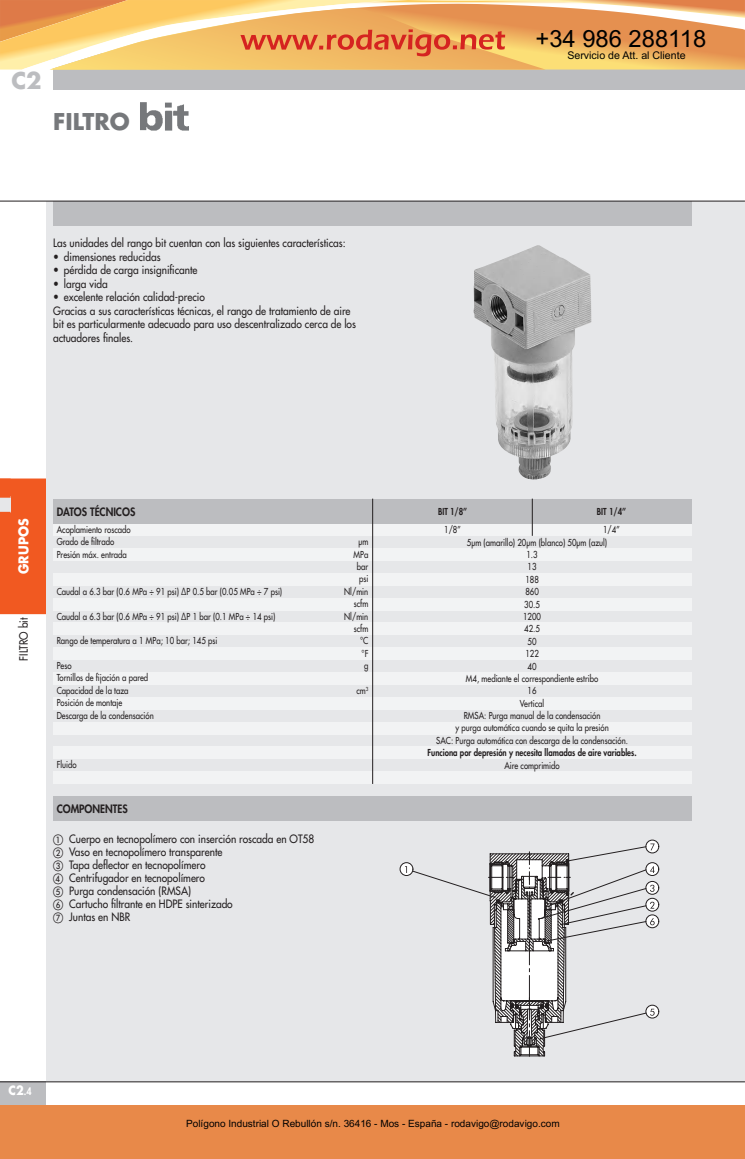
<style>
.page{position:relative;width:745px;height:1159px;background:#fff}
.page>*{position:absolute;margin:0;border:0;box-sizing:border-box;transform-origin:0 0}
.t1{font:23.75px "Arial";color:#000}
.t2{font:700 22.5px "Futura Std";color:#76787b}
.t3{font:700 22.5px "Futura Std";color:#bcbdc0}
.t4{font:700 13.12px "Futura Std";color:#fff;scale:.95 1}
.t5{font:700 12.5px "Futura Std";color:#fff;scale:.9 1}
.t6{font:500 11.25px/13px "Futura Std";color:#231f20;scale:.9 1}
.t7{font:800 11.25px "Futura Std";color:#231f20;scale:.9 1}
.t8{font:10.62px "Arial";color:#000}
.t9{font:10px "Arial";color:#000}
.t10{font:500 9.38px/12.4px "Futura Std";color:#231f20;scale:.83 1}
.t11{font:800 9.38px "Futura Std";color:#231f20;scale:.83 1}
.s1{font-family:"European Pi One";font-weight:400}
.s2{font-weight:800;font-size:10px}
</style>
<div class="page">
<div style="left:0;top:1081px;width:46px;height:25px;background:#bcbdc0"></div>
<div style="left:53px;top:54px;width:691px;height:35px;background:#bcbdc0"></div>
<div style="left:0;top:478px;width:46px;height:137px;background:#f15921"></div>
<hr style="left:0;top:614px;width:46px;height:2px;background:#fff">
<div style="left:0;top:496px;width:11px;height:17px;background:#e6e7e9"></div>
<svg style="left:0;top:496px;width:11px;height:2px"></svg>
<div style="left:46px;top:201px;width:698px;height:880px;background:#e6e7e9"></div>
<div style="left:53px;top:201px;width:638px;height:25px;background:#bcbdc0"></div>
<hr style="left:0;top:201px;width:744px;height:1px;background:#231f20">
<hr style="left:0;top:1081px;width:744px;height:1px;background:#231f20">
<img style="left:140px;top:102px;width:49px;height:29px">
<img style="left:473px;top:245px;width:118px;height:235px">
<svg style="left:399px;top:840px;width:259px;height:178px"></svg>
<svg style="left:404px;top:843px;width:250px;height:214px"></svg>
<div style="left:53px;top:796px;width:638px;height:25px;background:#bcbdc0"></div>
<div style="left:53px;top:523px;width:638px;height:13px;background:#f2f3f4"></div>
<div style="left:53px;top:548px;width:638px;height:12px;background:#f2f3f4"></div>
<div style="left:53px;top:573px;width:638px;height:12px;background:#f2f3f4"></div>
<div style="left:53px;top:598px;width:638px;height:12px;background:#f2f3f4"></div>
<div style="left:53px;top:623px;width:638px;height:12px;background:#f2f3f4"></div>
<div style="left:53px;top:647px;width:638px;height:13px;background:#f2f3f4"></div>
<div style="left:53px;top:672px;width:638px;height:13px;background:#f2f3f4"></div>
<div style="left:53px;top:697px;width:638px;height:12px;background:#f2f3f4"></div>
<div style="left:53px;top:722px;width:638px;height:12px;background:#f2f3f4"></div>
<div style="left:53px;top:747px;width:638px;height:12px;background:#f2f3f4"></div>
<div style="left:53px;top:771px;width:638px;height:13px;background:#f2f3f4"></div>
<div style="left:53px;top:498px;width:638px;height:25px;background:#bcbdc0"></div>
<hr style="left:372px;top:498px;width:1px;height:286px;background:#231f20">
<hr style="left:531px;top:498px;width:1px;height:38px;background:#231f20">
<div style="left:0;top:1105px;width:744px;height:54px;background:#e88949"></div>
<svg style="left:0;top:0;width:744px;height:70px;background:#f0b56e"></svg>
<h2 class="t3" style="left:11px;top:66px;width:32px">C2</h2>
<h2 class="t2" style="left:53px;top:107px;width:78px">FILTRO</h2>
<p class="t6" style="left:53px;top:237px;width:326px">Las unidades del rango bit cuentan con las siguientes características:</p>
<p class="t6" style="left:53px;top:250px;width:121px">• dimensiones reducidas</p>
<p class="t6" style="left:53px;top:264px;width:162px">• pérdida de carga insignificante</p>
<p class="t6" style="left:53px;top:277px;width:62px">• larga vida</p>
<p class="t6" style="left:53px;top:290px;width:338px;line-height:13.5px">• excelente relación calidad-precio<br>Gracias a sus características técnicas, el rango de tratamiento de aire bit es particularmente adecuado para uso descentralizado cerca de los actuadores finales.</p>
<h1 class="t1" style="left:535px;top:22px;width:172px">+34 986 288118</h1>
<p class="t8" style="left:567px;top:48px;width:120px">Servicio de Att. al Cliente</p>
<h3 class="t4" style="left:15px;top:574px;width:60px;rotate:-90deg">GRUPOS</h3>
<p class="t6" style="left:17px;top:660px;width:49px;rotate:-90deg">FILTRO bit</p>
<p class="t7" style="left:57px;top:504px;width:89px">DATOS TÉCNICOS</p>
<p class="t10" style="left:57px;top:523px;width:90px">Acoplamiento roscado<br>Grado de filtrado</p>
<p class="t10" style="left:358px;top:536px;width:13px">μm</p>
<p class="t10" style="left:57px;top:548px;width:86px">Presión máx. entrada</p>
<p class="t10" style="left:353px;top:548px;width:19px;text-align:center">MPa bar psi</p>
<p class="t10" style="left:57px;top:585px;width:273px">Caudal a 6.3 bar (0.6 MPa ÷ 91 psi) ∆P 0.5 bar (0.05 MPa ÷ 7 psi)</p>
<p class="t10" style="left:344px;top:585px;width:31px;text-align:right">Nl/min scfm</p>
<p class="t10" style="left:57px;top:610px;width:265px">Caudal a 6.3 bar (0.6 MPa ÷ 91 psi) ∆P 1 bar (0.1 MPa ÷ 14 psi)</p>
<p class="t10" style="left:344px;top:610px;width:31px;text-align:right">Nl/min scfm</p>
<p class="t10" style="left:57px;top:635px;width:195px">Rango de temperatura a 1 MPa; 10 bar; 145 psi</p>
<p class="t10" style="left:360px;top:635px;width:11px">°C °F</p>
<p class="t10" style="left:57px;top:659px;width:19px">Peso</p>
<p class="t10" style="left:364px;top:659px;width:7px">g</p>
<p class="t10" style="left:57px;top:672px;width:112px">Tornillos de fijación a pared<br>Capacidad de la taza</p>
<p class="t10" style="left:356px;top:684px;width:16px">cm<sup>3</sup></p>
<p class="t10" style="left:57px;top:696px;width:118px">Posición de montaje<br>Descarga de la condensación</p>
<p class="t10" style="left:57px;top:758px;width:25px">Fluido</p>
<p class="t7" style="left:57px;top:802px;width:80px">COMPONENTES</p>
<p class="t6" style="left:53px;top:832px;width:291px"><span class="s1">A</span> Cuerpo en tecnopolímero con inserción roscada en OT58<br><span class="s1">B</span> Vaso en tecnopolímero transparente<br><span class="s1">C</span> Tapa deflector en tecnopolímero<br><span class="s1">D</span> Centrifugador en tecnopolímero<br><span class="s1">E</span> Purga condensación (RMSA)<br><span class="s1">F</span> Cartucho filtrante en HDPE sinterizado<br><span class="s1">G</span> Juntas en NBR</p>
<p class="t11" style="left:438px;top:506px;width:36px">BIT 1/8’’</p>
<p class="t11" style="left:596px;top:506px;width:36px">BIT 1/4’’</p>
<p class="t10" style="left:444px;top:524px;width:22px">1/8’’</p>
<p class="t10" style="left:602px;top:524px;width:22px">1/4’’</p>
<p class="t10" style="left:466px;top:536px;width:170px">5μm (amarillo) 20μm (blanco) 50μm (azul)</p>
<p class="t10" style="left:526px;top:548px;width:15px">1.3</p>
<p class="t10" style="left:527px;top:561px;width:12px">13</p>
<p class="t10" style="left:525px;top:573px;width:18px">188</p>
<p class="t10" style="left:525px;top:585px;width:18px">860</p>
<p class="t10" style="left:524px;top:598px;width:20px">30.5</p>
<p class="t10" style="left:523px;top:610px;width:23px">1200</p>
<p class="t10" style="left:524px;top:623px;width:20px">42.5</p>
<p class="t10" style="left:527px;top:635px;width:12px">50</p>
<p class="t10" style="left:525px;top:647px;width:18px">122</p>
<p class="t10" style="left:527px;top:660px;width:12px">40</p>
<p class="t10" style="left:465px;top:672px;width:161px">M4, mediante el correspondiente estribo</p>
<p class="t10" style="left:527px;top:684px;width:12px">16</p>
<p class="t10" style="left:519px;top:697px;width:31px">Vertical</p>
<p class="t10" style="left:463px;top:709px;width:166px">RMSA: Purga manual de la condensación</p>
<p class="t10" style="left:455px;top:722px;width:186px">y purga automática cuando se quita la presión</p>
<p class="t10" style="left:436px;top:734px;width:232px">SAC: Purga automática con descarga de la condensación.</p>
<p class="t11" style="left:427px;top:747px;width:253px">Funciona por depresión y necesita llamadas de aire variables.</p>
<p class="t10" style="left:504px;top:759px;width:68px">Aire comprimido</p>
<h3 class="t5" style="left:9px;top:1082px;width:27px">C2<span class="s2">.4</span></h3>
<p class="t9" style="left:186px;top:1117px;width:375px">Polígono Industrial O Rebullón s/n. 36416 - Mos - España - rodavigo@rodavigo.com</p>
</div>
